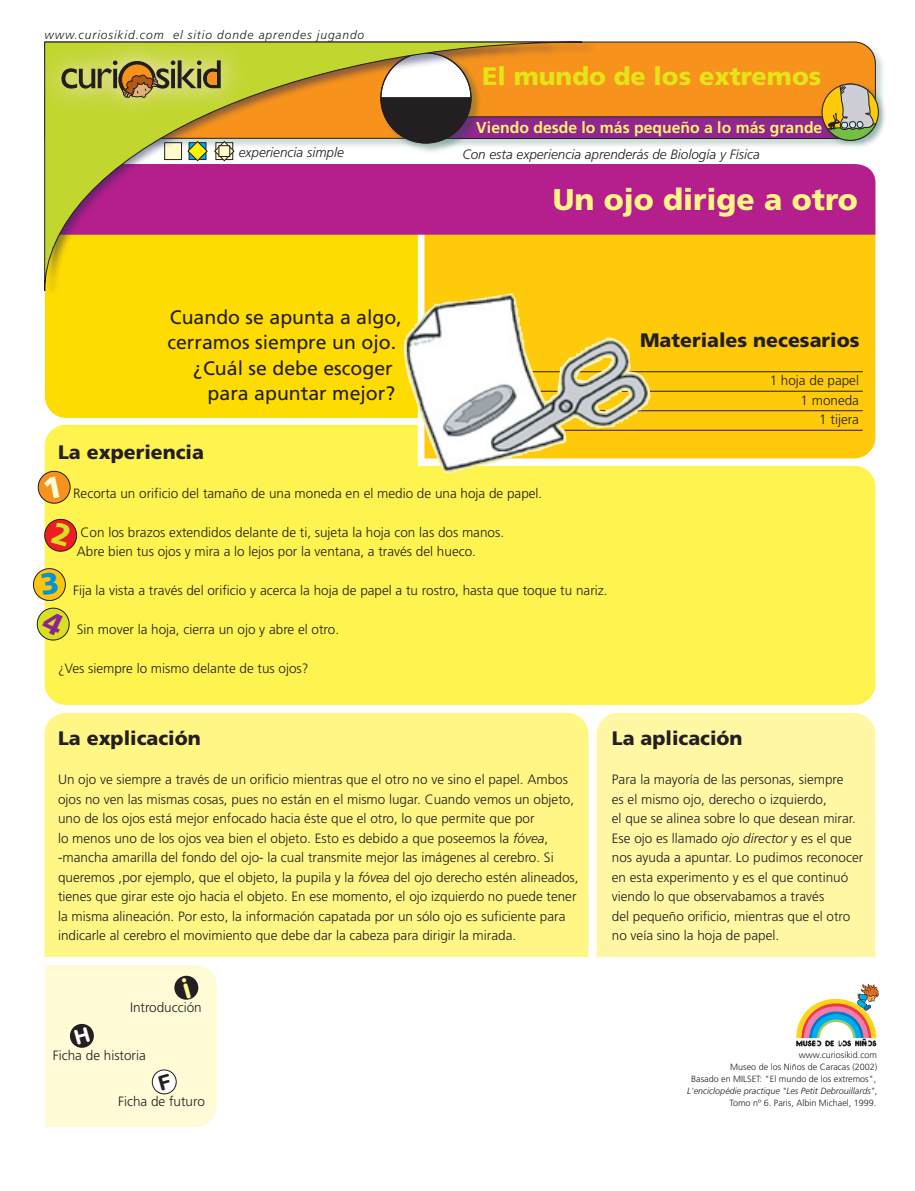
<style>
.page{position:relative;width:915px;height:1191px;background:#fff}
.page>*{position:absolute;margin:0;border:0;box-sizing:border-box;transform-origin:0 0}
.t1{font:900 30px "Frutiger";color:#fff685}
.t2{font:900 25.2px "Frutiger";color:#e4e417}
.t3{font:19.5px "Frutiger";color:#231f20}
.t4{font:900 19.5px "Frutiger";color:#231f20}
.t5{font:700 15.75px "Frutiger";color:#fff46d}
.t6{font:300 13.5px/19.5px "Frutiger";color:#231f20}
.t7{font:italic 300 13.5px "Frutiger";color:#231f20}
.t8{font:italic 300 12px "Frutiger";letter-spacing:.075em;color:#231f20}
.t9{font:300 9px/12px "Frutiger";color:#231f20;text-align:right}
.s1{font-style:italic}
</style>
<div class="page">
<div style="left:596px;top:713px;width:279px;height:244px;background:#fff7a4"></div>
<div style="left:44px;top:713px;width:544px;height:244px;background:#fff685"></div>
<div style="left:45px;top:425px;width:830px;height:280px;background:#fff34f"></div>
<div style="left:597px;top:235px;width:278px;height:223px;background:#feca0a"></div>
<div style="left:45px;top:296px;width:356px;height:122px;background:#ffdc01"></div>
<div style="left:597px;top:164px;width:278px;height:71px;background:#b41e8d"></div>
<svg style="left:597px;top:42px;width:278px;height:10px;background:#eb8f23"></svg>
<svg style="left:650px;top:430px;width:212px;height:1px"></svg>
<svg style="left:650px;top:410px;width:212px;height:1px"></svg>
<svg style="left:650px;top:391px;width:212px;height:1px"></svg>
<svg style="left:650px;top:371px;width:212px;height:1px"></svg>
<svg style="left:796px;top:984px;width:82px;height:62px"></svg>
<img style="left:818px;top:81px;width:67px;height:66px">
<img style="left:45px;top:41px;width:552px;height:255px">
<svg style="left:44px;top:42px;width:538px;height:249px;background:#d68957"></svg>
<img style="left:44px;top:41px;width:8px;height:107px">
<img style="left:52px;top:41px;width:7px;height:107px">
<img style="left:214px;top:41px;width:68px;height:107px">
<img style="left:59px;top:41px;width:155px;height:111px">
<svg style="left:61px;top:60px;width:160px;height:42px;background:#a6a148"></svg>
<svg style="left:379px;top:52px;width:497px;height:92px;background:#c9814d"></svg>
<img style="left:401px;top:293px;width:249px;height:180px">
<svg style="left:37px;top:469px;width:35px;height:36px"></svg>
<svg style="left:44px;top:517px;width:34px;height:36px"></svg>
<svg style="left:33px;top:567px;width:38px;height:75px;background:#e5d449"></svg>
<div style="left:45px;top:965px;width:172px;height:162px;background:#fffbd6"></div>
<p class="t8" style="left:45px;top:28px;width:321px">www.curiosikid.com el sitio donde aprendes jugando</p>
<p class="t7" style="left:239px;top:144px;width:106px">experiencia simple</p>
<h3 class="t3" style="left:170px;top:306px;width:233px">Cuando se apunta a algo,</h3>
<h3 class="t3" style="left:167px;top:331px;width:230px">cerramos siempre un ojo.</h3>
<h3 class="t3" style="left:193px;top:357px;width:201px">¿Cuál se debe escoger</h3>
<h3 class="t3" style="left:207px;top:382px;width:189px">para apuntar mejor?</h3>
<h2 class="t2" style="left:482px;top:61px;width:340px">El mundo de los extremos</h2>
<p class="t5" style="left:476px;top:118px;width:347px">Viendo desde lo más pequeño a lo más grande</p>
<p class="t7" style="left:462px;top:146px;width:299px">Con esta experiencia aprenderás de Biología y Física</p>
<h1 class="t1" style="left:552px;top:182px;width:306px">Un ojo dirige a otro</h1>
<h3 class="t4" style="left:640px;top:328px;width:221px">Materiales necesarios</h3>
<p class="t6" style="left:769px;top:371px;width:91px;text-align:right">1 hoja de papel<br>1 moneda<br>1 tijera</p>
<h3 class="t4" style="left:58px;top:440px;width:147px">La experiencia</h3>
<p class="t6" style="left:73px;top:483px;width:470px">Recorta un orificio del tamaño de una moneda en el medio de una hoja de papel.</p>
<p class="t6" style="left:77px;top:522px;width:428px">Con los brazos extendidos delante de ti, sujeta la hoja con las dos manos.<br>Abre bien tus ojos y mira a lo lejos por la ventana, a través del hueco.</p>
<p class="t6" style="left:73px;top:581px;width:536px">Fija la vista a través del orificio y acerca la hoja de papel a tu rostro, hasta que toque tu nariz.</p>
<p class="t6" style="left:77px;top:620px;width:264px">Sin mover la hoja, cierra un ojo y abre el otro.</p>
<p class="t6" style="left:58px;top:659px;width:252px">¿Ves siempre lo mismo delante de tus ojos?</p>
<h3 class="t4" style="left:58px;top:727px;width:144px">La explicación</h3>
<p class="t6" style="left:58px;top:770px;width:522px">Un ojo ve siempre a través de un orificio mientras que el otro no ve sino el papel. Ambos ojos no ven las mismas cosas, pues no están en el mismo lugar. Cuando vemos un objeto, uno de los ojos está mejor enfocado hacia éste que el otro, lo que permite que por<br>lo menos uno de los ojos vea bien el objeto. Esto es debido a que poseemos la <span class="s1">fóvea</span>, -mancha amarilla del fondo del ojo- la cual transmite mejor las imágenes al cerebro. Si queremos ,por ejemplo, que el objeto, la pupila y la <span class="s1">fóvea</span> del ojo derecho estén alineados, tienes que girar este ojo hacia el objeto. En ese momento, el ojo izquierdo no puede tener la misma alineación. Por esto, la información capatada por un sólo ojo es suficiente para indicarle al cerebro el movimiento que debe dar la cabeza para dirigir la mirada.</p>
<p class="t6" style="left:130px;top:997px;width:73px">Introducción</p>
<p class="t6" style="left:53px;top:1045px;width:95px">Ficha de historia</p>
<p class="t6" style="left:118px;top:1091px;width:88px">Ficha de futuro</p>
<h3 class="t4" style="left:611px;top:727px;width:132px">La aplicación</h3>
<p class="t6" style="left:611px;top:770px;width:253px">Para la mayoría de las personas, siempre<br>es el mismo ojo, derecho o izquierdo,<br>el que se alinea sobre lo que desean mirar.<br>Ese ojo es llamado <span class="s1">ojo director</span> y es el que nos ayuda a apuntar. Lo pudimos reconocer en esta experimento y es el que continuó viendo lo que observabamos a través<br>del pequeño orificio, mientras que el otro no veía sino la hoja de papel.</p>
<p class="t9" style="left:687px;top:1049px;width:191px">www.curiosikid.com<br>Museo de los Niños de Caracas (2002)<br>Basado en MILSET: "El mundo de los extremos", <span class="s1">L'enciclopédie practique "Les Petit Debrouillards"</span>, Tomo nº 6. Paris, Albin Michael, 1999.</p>
</div>
